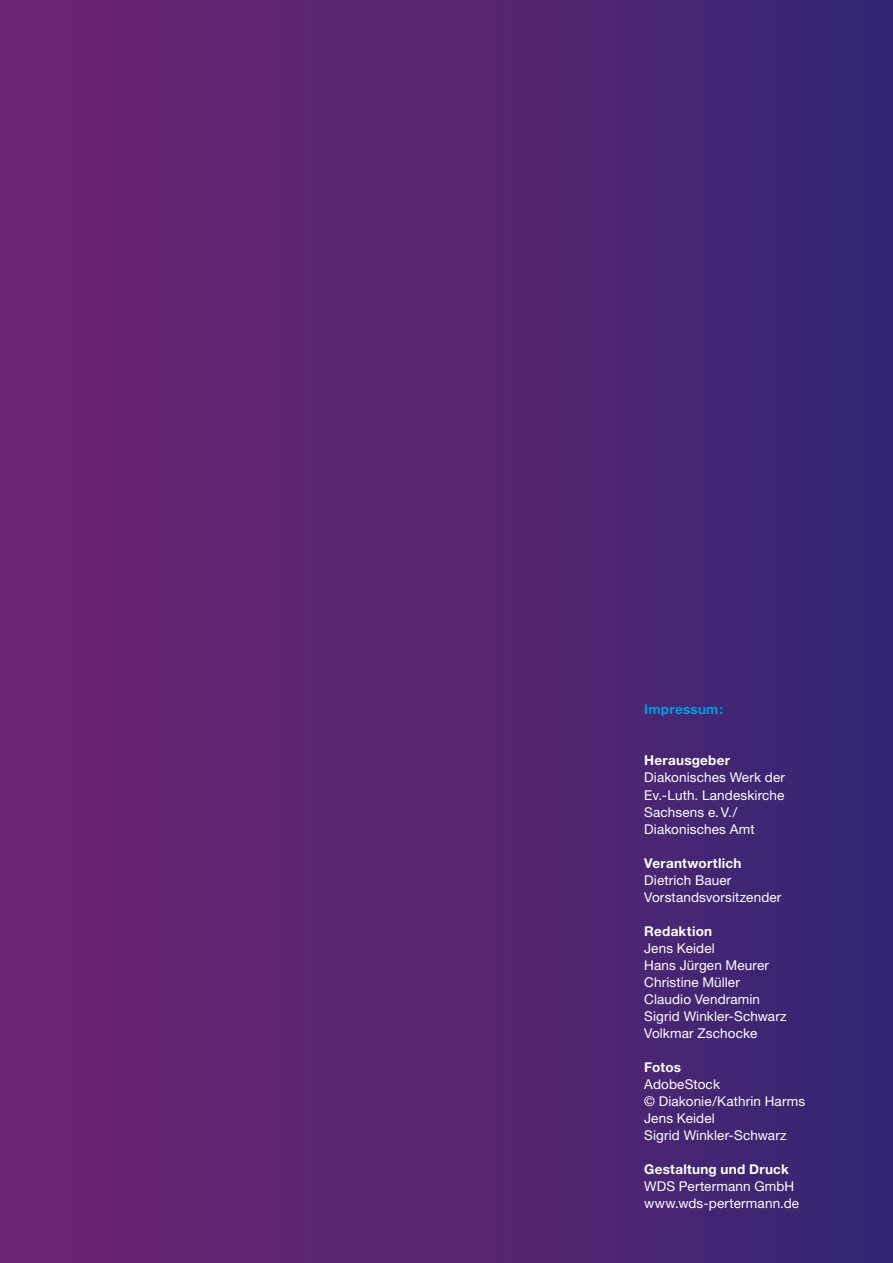
<style>
.page{position:relative;width:893px;height:1263px;background:#fff}
.page>*{position:absolute;margin:0;border:0;box-sizing:border-box;transform-origin:0 0}
.t1{font:13.5px/17px "Helvetica Neue";letter-spacing:.01em;color:#fff}
.t2{font:700 13.5px "Helvetica Neue";letter-spacing:.02em;color:#fff}
.t3{font:700 13.5px "Helvetica Neue";letter-spacing:.02em;color:#009ee3}
</style>
<div class="page">
<div style="left:0;top:0;width:893px;height:1263px;background:linear-gradient(to right,#712372,#372773)"></div>
<p class="t3" style="left:644px;top:701px;width:80px">Impressum:</p>
<p class="t2" style="left:644px;top:752px;width:87px">Herausgeber</p>
<p class="t1" style="left:644px;top:769px;width:142px">Diakonisches Werk der<br>Ev.-Luth. Landeskirche<br>Sachsens e.V./<br>Diakonisches Amt</p>
<p class="t2" style="left:644px;top:854px;width:99px">Verantwortlich</p>
<p class="t1" style="left:644px;top:871px;width:139px">Dietrich Bauer<br>Vorstandsvorsitzender</p>
<p class="t2" style="left:644px;top:922px;width:69px">Redaktion</p>
<p class="t1" style="left:644px;top:939px;width:144px">Jens Keidel<br>Hans Jürgen Meurer<br>Christine Müller<br>Claudio Vendramin<br>Sigrid Winkler-Schwarz<br>Volkmar Zschocke</p>
<p class="t2" style="left:644px;top:1058px;width:38px">Fotos</p>
<p class="t1" style="left:644px;top:1075px;width:162px">AdobeStock<br>© Diakonie/Kathrin Harms<br>Jens Keidel<br>Sigrid Winkler-Schwarz</p>
<p class="t2" style="left:644px;top:1160px;width:146px">Gestaltung und Druck</p>
<p class="t1" style="left:644px;top:1177px;width:156px">WDS Pertermann GmbH www.wds-pertermann.de</p>
</div>
